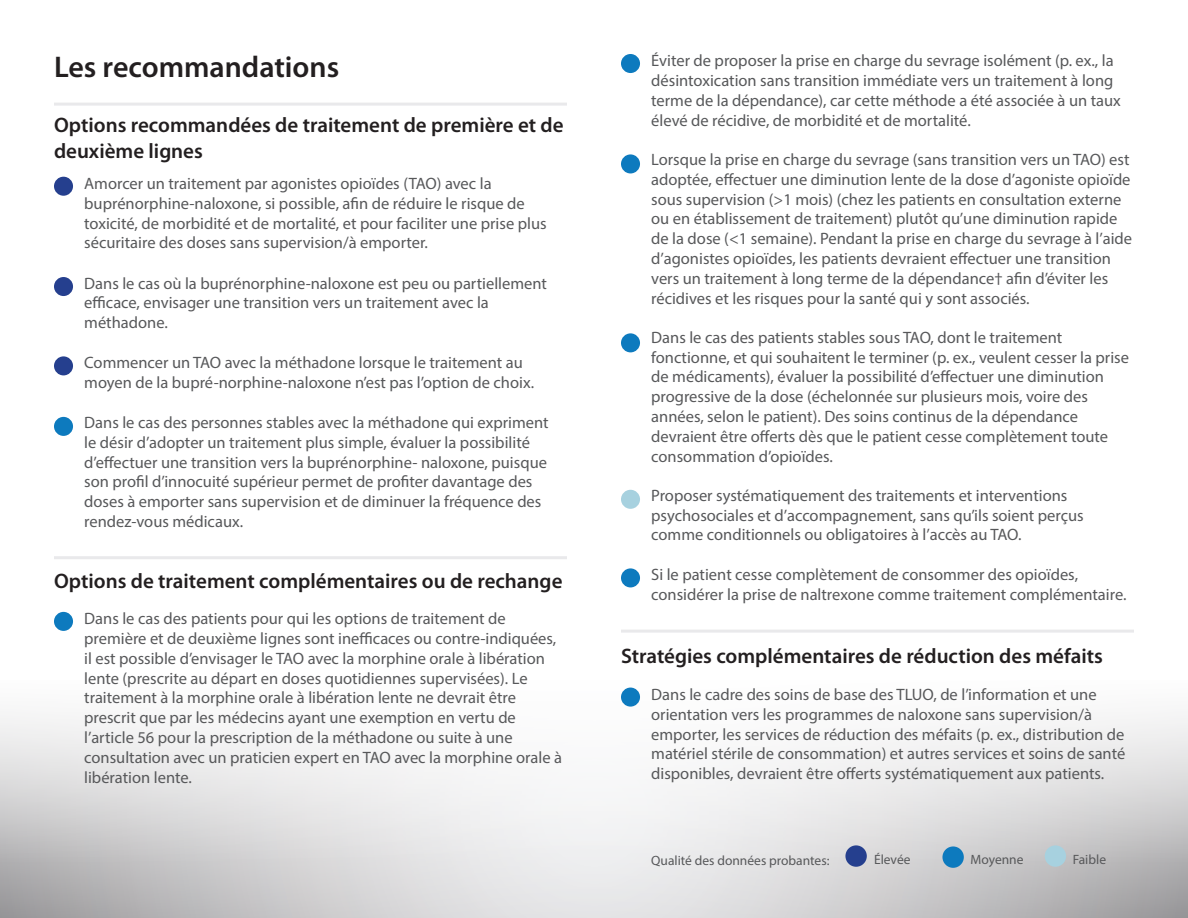
<style>
.page{position:relative;width:1188px;height:918px;background:#fff}
.page>*{position:absolute;margin:0;border:0;box-sizing:border-box;transform-origin:0 0}
.t1{font:600 30px "Myriad Pro";color:#231f20}
.t2{font:600 21px/25.2px "Myriad Pro";color:#231f20}
.t3{font:16.5px/19.8px "Myriad Pro";color:#57585a}
.t4{font:13.5px "Myriad Pro";color:#57585a}
</style>
<div class="page">
<svg style="left:0;top:864px;width:1188px;height:54px;background:#cbcacc"></svg>
<svg style="left:0;top:581px;width:1188px;height:283px"></svg>
<hr style="left:54px;top:103px;width:513px;height:3px;background:#e9e9eb">
<hr style="left:54px;top:556px;width:513px;height:3px;background:#e9e9eb">
<hr style="left:621px;top:630px;width:513px;height:3px;background:#e9e9eb">
<div style="left:845px;top:845px;width:22px;height:22px;background:#253f8e;border-radius:50%"></div>
<div style="left:54px;top:177px;width:19px;height:19px;background:#253f8e;border-radius:50%"></div>
<div style="left:54px;top:277px;width:19px;height:19px;background:#253f8e;border-radius:50%"></div>
<div style="left:54px;top:356px;width:19px;height:19px;background:#253f8e;border-radius:50%"></div>
<div style="left:54px;top:417px;width:19px;height:19px;background:#0d7abe;border-radius:50%"></div>
<div style="left:54px;top:612px;width:19px;height:19px;background:#0d7abe;border-radius:50%"></div>
<div style="left:621px;top:54px;width:19px;height:19px;background:#0d7abe;border-radius:50%"></div>
<div style="left:621px;top:154px;width:19px;height:19px;background:#0d7abe;border-radius:50%"></div>
<div style="left:621px;top:333px;width:19px;height:19px;background:#0d7abe;border-radius:50%"></div>
<div style="left:621px;top:568px;width:19px;height:19px;background:#0d7abe;border-radius:50%"></div>
<div style="left:621px;top:688px;width:19px;height:19px;background:#0d7abe;border-radius:50%"></div>
<div style="left:621px;top:490px;width:19px;height:19px;background:#a7d1df;border-radius:50%"></div>
<div style="left:942px;top:846px;width:22px;height:22px;background:#0d7abe;border-radius:50%"></div>
<div style="left:1045px;top:845px;width:21px;height:22px;background:#a7d1df;border-radius:50%"></div>
<p class="t1" style="left:54px;top:47px;width:287px">Les recommandations</p>
<p class="t2" style="left:54px;top:112px;width:511px">Options recommandées de traitement de première et de deuxième lignes</p>
<p class="t3" style="left:84px;top:173px;width:464px">Amorcer un traitement par agonistes opioïdes (TAO) avec la buprénorphine-naloxone, si possible, afin de réduire le risque de toxicité, de morbidité et de mortalité, et pour faciliter une prise plus sécuritaire des doses sans supervision/à emporter.</p>
<p class="t3" style="left:84px;top:273px;width:464px">Dans le cas où la buprénorphine-naloxone est peu ou partiellement efficace, envisager une transition vers un traitement avec la méthadone.</p>
<p class="t3" style="left:84px;top:352px;width:451px">Commencer un TAO avec la méthadone lorsque le traitement au moyen de la bupré-norphine-naloxone n’est pas l’option de choix.</p>
<p class="t3" style="left:84px;top:412px;width:466px">Dans le cas des personnes stables avec la méthadone qui expriment le désir d’adopter un traitement plus simple, évaluer la possibilité d’effectuer une transition vers la buprénorphine- naloxone, puisque son profil d’innocuité supérieur permet de profiter davantage des doses à emporter sans supervision et de diminuer la fréquence des rendez-vous médicaux.</p>
<p class="t2" style="left:54px;top:568px;width:510px">Options de traitement complémentaires ou de rechange</p>
<p class="t3" style="left:84px;top:609px;width:479px">Dans le cas des patients pour qui les options de traitement de première et de deuxième lignes sont inefficaces ou contre-indiquées, il est possible d’envisager le TAO avec la morphine orale à libération lente (prescrite au départ en doses quotidiennes supervisées). Le traitement à la morphine orale à libération lente ne devrait être prescrit que par les médecins ayant une exemption en vertu de l’article 56 pour la prescription de la méthadone ou suite à une consultation avec un praticien expert en TAO avec la morphine orale à libération lente.</p>
<p class="t3" style="left:651px;top:51px;width:471px">Éviter de proposer la prise en charge du sevrage isolément (p. ex., la désintoxication sans transition immédiate vers un traitement à long terme de la dépendance), car cette méthode a été associée à un taux élevé de récidive, de morbidité et de mortalité.</p>
<p class="t3" style="left:651px;top:149px;width:482px">Lorsque la prise en charge du sevrage (sans transition vers un TAO) est adoptée, effectuer une diminution lente de la dose d’agoniste opioïde sous supervision (&gt;1 mois) (chez les patients en consultation externe ou en établissement de traitement) plutôt qu’une diminution rapide de la dose (&lt;1 semaine). Pendant la prise en charge du sevrage à l’aide d’agonistes opioïdes, les patients devraient effectuer une transition vers un traitement à long terme de la dépendance† afin d’éviter les récidives et les risques pour la santé qui y sont associés.</p>
<p class="t3" style="left:651px;top:327px;width:479px">Dans le cas des patients stables sous TAO, dont le traitement fonctionne, et qui souhaitent le terminer (p. ex., veulent cesser la prise de médicaments), évaluer la possibilité d’effectuer une diminution progressive de la dose (échelonnée sur plusieurs mois, voire des années, selon le patient). Des soins continus de la dépendance devraient être offerts dès que le patient cesse complètement toute consommation d’opioïdes.</p>
<p class="t3" style="left:651px;top:485px;width:434px">Proposer systématiquement des traitements et interventions psychosociales et d’accompagnement, sans qu’ils soient perçus comme conditionnels ou obligatoires à l’accès au TAO.</p>
<p class="t3" style="left:651px;top:564px;width:477px">Si le patient cesse complètement de consommer des opioïdes, considérer la prise de naltrexone comme traitement complémentaire.</p>
<p class="t2" style="left:621px;top:643px;width:483px">Stratégies complémentaires de réduction des méfaits</p>
<p class="t3" style="left:651px;top:684px;width:476px">Dans le cadre des soins de base des TLUO, de l’information et une orientation vers les programmes de naloxone sans supervision/à emporter, les services de réduction des méfaits (p. ex., distribution de matériel stérile de consommation) et autres services et soins de santé disponibles, devraient être offerts systématiquement aux patients.</p>
<p class="t4" style="left:651px;top:852px;width:180px">Qualité des données probantes:</p>
<p class="t4" style="left:874px;top:851px;width:38px">Élevée</p>
<p class="t4" style="left:971px;top:851px;width:54px">Moyenne</p>
<p class="t4" style="left:1073px;top:851px;width:35px">Faible</p>
</div>
